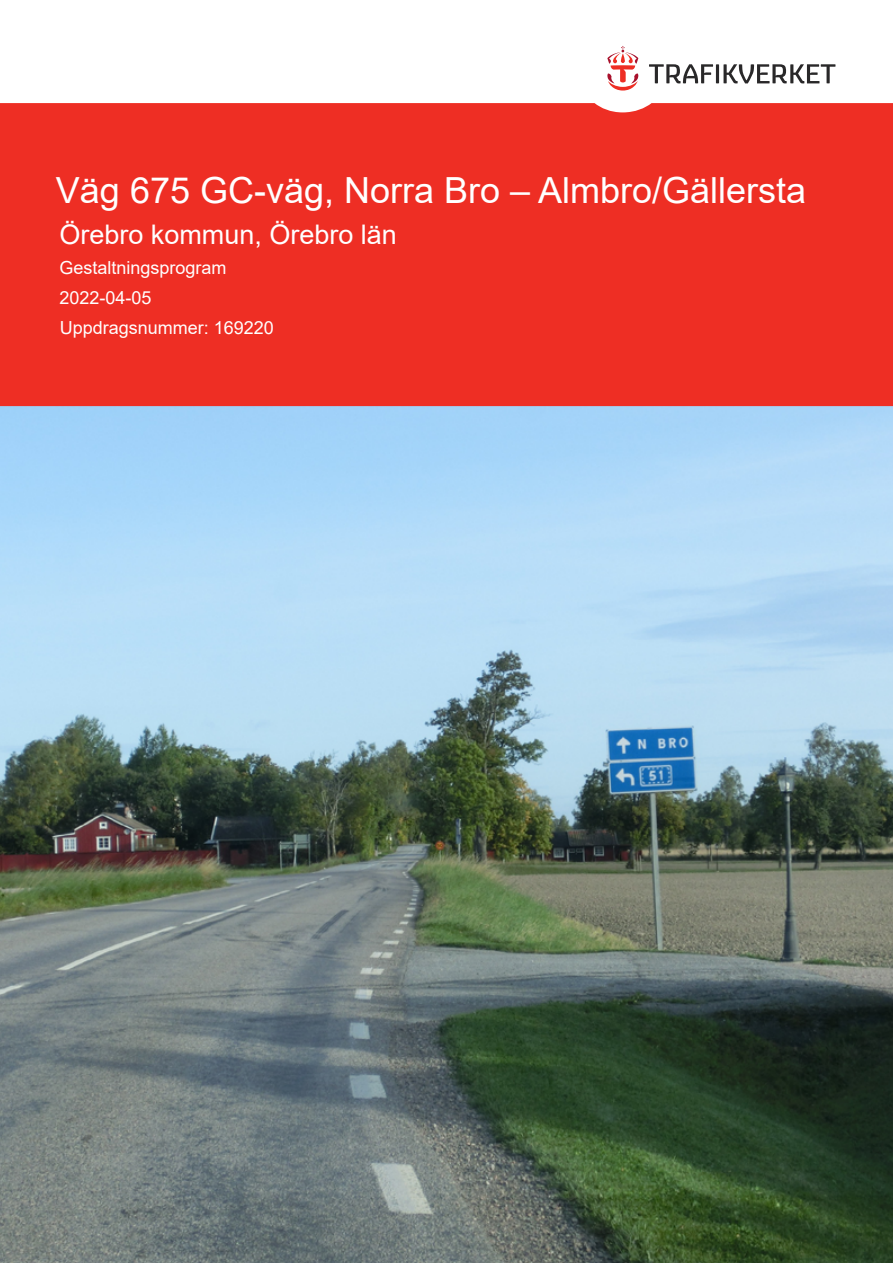
<style>
.page{position:relative;width:893px;height:1263px;background:#fff}
.page>*{position:absolute;margin:0;border:0;box-sizing:border-box;transform-origin:0 0}
.t1{font:36px "Arial";color:#fff}
.t2{font:27px "Arial";color:#fff}
.t3{font:18px/30.2px "Arial";color:#fff}
</style>
<div class="page">
<img style="left:0;top:406px;width:893px;height:857px">
<div style="left:0;top:103px;width:893px;height:303px;background:#ee2e24"></div>
<svg style="left:649px;top:64px;width:186px;height:19px"></svg>
<svg style="left:607px;top:46px;width:32px;height:45px"></svg>
<h1 class="t1" style="left:56px;top:165px;width:752px">Väg 675 GC-väg, Norra Bro – Almbro/Gällersta</h1>
<h2 class="t2" style="left:59px;top:215px;width:339px">Örebro kommun, Örebro län</h2>
<p class="t3" style="left:60px;top:252px;width:216px">Gestaltningsprogram<br>2022-04-05<br>Uppdragsnummer: 169220</p>
</div>
